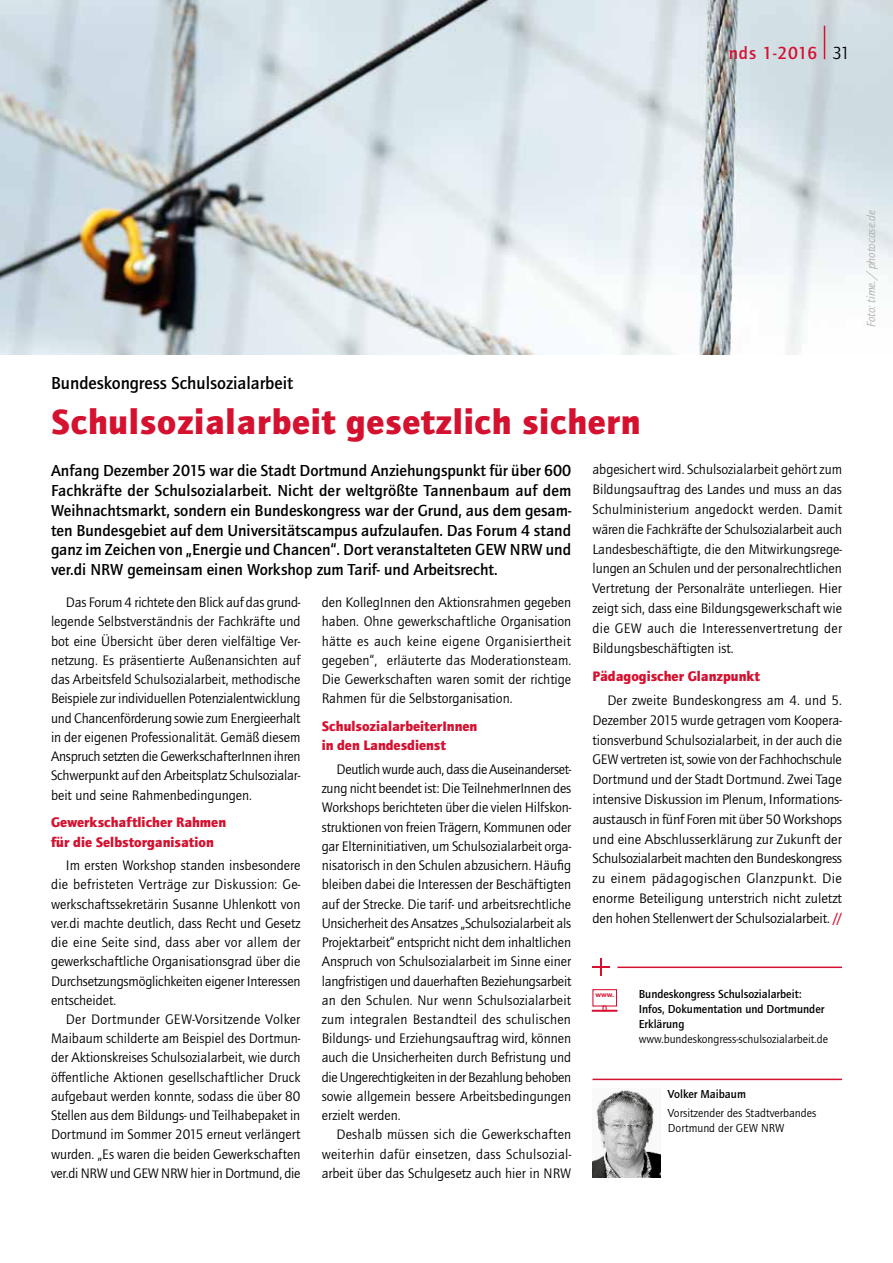
<style>
.page{position:relative;width:893px;height:1263px;background:#fff}
.page>*{position:absolute;margin:0;border:0;box-sizing:border-box;transform-origin:0 0}
.t1{font:900 36px "Quay Sans ITC Std";letter-spacing:.02em;color:#d51130}
.t2{font:500 18px "Quay Sans ITC Std";color:#000}
.t3{font:500 18px "Quay Sans ITC Std";letter-spacing:.05em;color:#d51130}
.t4{font:500 16.5px/19.8px "Quay Sans ITC Std";color:#000;text-align:justify}
.t5{font:14.25px/19.2px "Quay Sans ITC Std";color:#000;text-align:justify}
.t6{font:900 14.25px/19.2px "Quay Sans ITC Std";color:#d51130}
.t7{font:500 12px/15px "Quay Sans ITC Std";color:#000}
.t8{font:12px/15px "Quay Sans ITC Std";color:#000}
.t9{font:italic 12px "Quay Sans ITC Std";color:#aeaeae}
.t10{font:700 6.9px "Helvetica Neue";color:#d51130}
.s1{font-weight:400;color:#000}
.s2{font-family:"Calibri";color:#d51130}
</style>
<div class="page">
<img style="left:0;top:0;width:893px;height:354px">
<div style="left:592px;top:989px;width:25px;height:17px;border:1px solid #d51130"></div>
<svg style="left:592px;top:1005px;width:25px;height:6px"></svg>
<hr style="left:617px;top:966px;width:225px;height:2px;background:#d51130">
<svg style="left:592px;top:959px;width:17px;height:17px"></svg>
<hr style="left:824px;top:26px;width:1px;height:33px;background:#d51130">
<hr style="left:592px;top:1079px;width:250px;height:1px;background:#d51130">
<img style="left:592px;top:1090px;width:68px;height:88px">
<p class="t3" style="left:729px;top:43px;width:123px">nds 1-2016 <span class="s1">31</span></p>
<p class="t2" style="left:51px;top:373px;width:244px">Bundeskongress Schulsozialarbeit</p>
<h1 class="t1" style="left:51px;top:400px;width:591px">Schulsozialarbeit gesetzlich sichern</h1>
<p class="t4" style="left:51px;top:461px;width:522px">Anfang Dezember 2015 war die Stadt Dortmund Anziehungspunkt für über 600<br>Fachkräfte der Schulsozialarbeit. Nicht der weltgrößte Tannenbaum auf dem Weihnachtsmarkt, sondern ein Bundeskongress war der Grund, aus dem gesam&shy;ten Bundesgebiet auf dem Universitätscampus aufzulaufen. Das Forum 4 stand ganz im Zeichen von „Energie und Chancen“. Dort veranstalteten GEW NRW und ver.di NRW gemeinsam einen Workshop zum Tarif- und Arbeitsrecht.</p>
<p class="t5" style="left:592px;top:460px;width:251px;line-height:19.8px">abgesichert wird. Schulsozialarbeit gehört zum Bildungsauftrag des Landes und muss an das Schulministerium angedockt werden. Damit wären die Fachkräfte der Schulsozialarbeit auch Landesbeschäftigte, die den Mitwirkungsrege&shy;lungen an Schulen und der personalrechtlichen Vertretung der Personalräte unterliegen. Hier zeigt sich, dass eine Bildungsgewerkschaft wie die GEW auch die Interessenvertretung der Bildungsbeschäftigten ist.</p>
<p class="t6" style="left:592px;top:666px;width:169px">Pädagogischer Glanzpunkt</p>
<p class="t5" style="left:592px;top:691px;width:251px;line-height:19.8px;text-indent:15px">Der zweite Bundeskongress am 4. und 5.<br>Dezember 2015 wurde getragen vom Koopera&shy;tionsverbund Schulsozialarbeit, in der auch die GEW vertreten ist, sowie von der Fachhochschule Dortmund und der Stadt Dortmund. Zwei Tage intensive Diskussion im Plenum, Informations&shy;austausch in fünf Foren mit über 50 Workshops und eine Abschlusserklärung zur Zukunft der Schulsozialarbeit machten den Bundeskongress zu einem pädagogischen Glanzpunkt. Die enorme Beteiligung unterstrich nicht zuletzt den hohen Stellenwert der Schulsozialarbeit. <span class="s2">//</span></p>
<p class="t5" style="left:51px;top:593px;width:251px;text-indent:15px">Das Forum 4 richtete den Blick auf das grund&shy;legende Selbstverständnis der Fachkräfte und bot eine Übersicht über deren vielfältige Ver&shy;netzung. Es präsentierte Außenansichten auf das Arbeitsfeld Schulsozialarbeit, methodische Beispiele zur individuellen Potenzialentwicklung und Chancenförderung sowie zum Energieerhalt in der eigenen Professionalität. Gemäß diesem Anspruch setzten die GewerkschafterInnen ihren Schwerpunkt auf den Arbeitsplatz Schulsozialar&shy;beit und seine Rahmenbedingungen.</p>
<p class="t6" style="left:51px;top:813px;width:177px">Gewerkschaftlicher Rahmen für die Selbstorganisation</p>
<p class="t5" style="left:51px;top:856px;width:251px;text-indent:15px">Im ersten Workshop standen insbesondere die befristeten Verträge zur Diskussion: Ge&shy;werkschaftssekretärin Susanne Uhlenkott von ver.di machte deutlich, dass Recht und Gesetz die eine Seite sind, dass aber vor allem der gewerkschaftliche Organisationsgrad über die Durchsetzungsmöglichkeiten eigener Interessen entscheidet.</p>
<p class="t5" style="left:51px;top:1010px;width:251px;text-indent:15px">Der Dortmunder GEW-Vorsitzende Volker Maibaum schilderte am Beispiel des Dortmun&shy;der Aktionskreises Schulsozialarbeit, wie durch öffentliche Aktionen gesellschaftlicher Druck aufgebaut werden konnte, sodass die über 80<br>Stellen aus dem Bildungs- und Teilhabepaket in Dortmund im Sommer 2015 erneut verlängert wurden. „Es waren die beiden Gewerkschaften ver.di NRW und GEW NRW hier in Dortmund, die</p>
<p class="t5" style="left:322px;top:593px;width:251px">den KollegInnen den Aktionsrahmen gegeben haben. Ohne gewerkschaftliche Organisation hätte es auch keine eigene Organisiertheit gegeben“, erläuterte das Moderationsteam.<br>Die Gewerkschaften waren somit der richtige Rahmen für die Selbstorganisation.</p>
<p class="t6" style="left:322px;top:717px;width:157px">SchulsozialarbeiterInnen in den Landesdienst</p>
<p class="t5" style="left:322px;top:760px;width:251px;text-indent:15px">Deutlich wurde auch, dass die Auseinanderset&shy;zung nicht beendet ist: Die TeilnehmerInnen des Workshops berichteten über die vielen Hilfskon&shy;struktionen von freien Trägern, Kommunen oder gar Elterninitiativen, um Schulsozialarbeit orga&shy;nisatorisch in den Schulen abzusichern. Häufig bleiben dabei die Interessen der Beschäftigten auf der Strecke. Die tarif- und arbeitsrechtliche Unsicherheit des Ansatzes „Schulsozialarbeit als Projektarbeit“ entspricht nicht dem inhaltlichen Anspruch von Schulsozialarbeit im Sinne einer langfristigen und dauerhaften Beziehungsarbeit an den Schulen. Nur wenn Schulsozialarbeit zum integralen Bestandteil des schulischen Bildungs- und Erziehungsauftrag wird, können auch die Unsicherheiten durch Befristung und die Ungerechtigkeiten in der Bezahlung behoben sowie allgemein bessere Arbeitsbedingungen erzielt werden.</p>
<p class="t5" style="left:322px;top:1125px;width:251px;text-indent:15px">Deshalb müssen sich die Gewerkschaften weiterhin dafür einsetzen, dass Schulsozial&shy;arbeit über das Schulgesetz auch hier in NRW</p>
<p class="t7" style="left:639px;top:986px;width:187px">Bundeskongress Schulsozialarbeit:<br>Infos, Dokumentation und Dortmunder<br>Erklärung</p>
<p class="t8" style="left:639px;top:1031px;width:191px">www.bundeskongress-schulsozialarbeit.de</p>
<p class="t10" style="left:596px;top:989px;width:20px">www.</p>
<p class="t7" style="left:668px;top:1086px;width:79px">Volker Maibaum</p>
<p class="t8" style="left:668px;top:1106px;width:150px">Vorsitzender des Stadtverbandes<br>Dortmund der GEW NRW</p>
<p class="t9" style="left:865px;top:327px;width:119px;rotate:-90deg">Foto: time./photocase.de</p>
</div>
